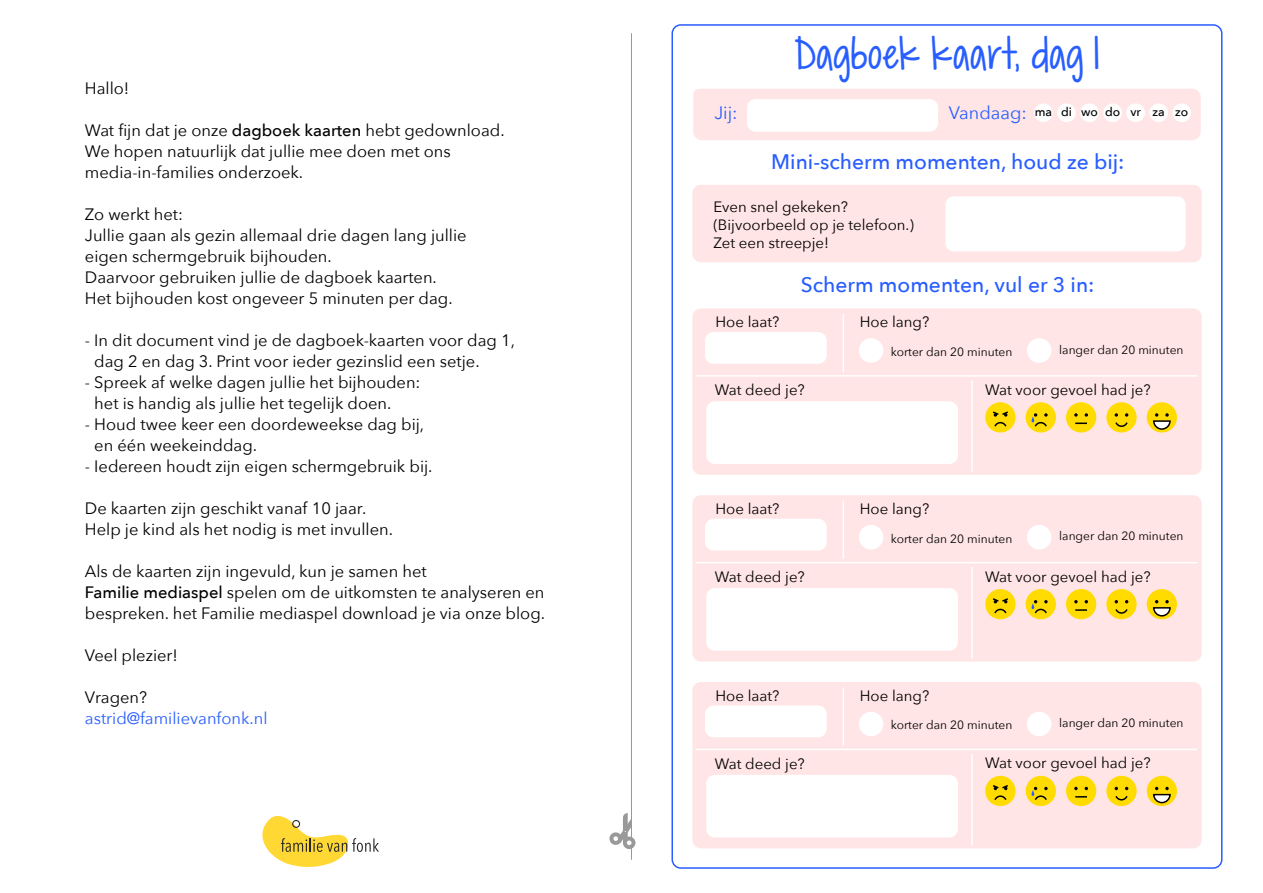
<style>
.page{position:relative;width:1263px;height:893px;background:#fff}
.page>*{position:absolute;margin:0;border:0;box-sizing:border-box;transform-origin:0 0}
.t1{font:33px "KG Dropsof Jupiter";color:#285dff}
.t2{font:500 21px "Avenir Next";color:#285dff}
.t3{font:18px "Avenir Next";color:#285dff}
.t4{font:16.5px/21px "Avenir Next";color:#000}
.t5{font:16.5px "Avenir Next";color:#285dff}
.t6{font:15px/18px "Avenir Next";color:#000}
.t7{font:500 12.15px "Avenir Next";color:#000}
.t8{font:12px "Avenir Next";color:#000}
.s1{font-weight:500}
.s2{color:#fff}
.s3{font-weight:400;font-size:18px;color:#285dff}
</style>
<div class="page">
<svg style="left:262px;top:816px;width:117px;height:51px"></svg>
<div style="left:693px;top:89px;width:508px;height:51px;background:#ffe5e5"></div>
<div style="left:747px;top:99px;width:191px;height:33px;background:#fff;border-radius:9px"></div>
<div style="left:1034px;top:103px;width:19px;height:19px;background:#fff;border-radius:50%"></div>
<div style="left:1057px;top:103px;width:19px;height:19px;background:#fff;border-radius:50%"></div>
<div style="left:1080px;top:103px;width:19px;height:19px;background:#fff;border-radius:50%"></div>
<div style="left:1103px;top:103px;width:19px;height:19px;background:#fff;border-radius:50%"></div>
<div style="left:1126px;top:103px;width:19px;height:19px;background:#fff;border-radius:50%"></div>
<div style="left:1149px;top:103px;width:19px;height:19px;background:#fff;border-radius:50%"></div>
<div style="left:1172px;top:103px;width:19px;height:19px;background:#fff;border-radius:50%"></div>
<div style="left:692px;top:308px;width:510px;height:167px;background:#ffe5e5;border-radius:9px"></div>
<div style="left:706px;top:401px;width:252px;height:63px;background:#fff;border-radius:9px"></div>
<div style="left:859px;top:338px;width:24px;height:25px;background:#fff;border-radius:50%"></div>
<div style="left:1027px;top:338px;width:24px;height:25px;background:#fff;border-radius:50%"></div>
<hr style="left:695px;top:375px;width:502px;height:2px;background:#fff">
<hr style="left:971px;top:380px;width:2px;height:92px;background:#fff">
<div style="left:1106px;top:402px;width:30px;height:30px;background:#ffdb00;border-radius:50%"></div>
<svg style="left:1114px;top:413px;width:15px;height:14px"></svg>
<div style="left:1147px;top:402px;width:30px;height:30px;background:#ffdb00;border-radius:50%"></div>
<svg style="left:1152px;top:413px;width:19px;height:18px"></svg>
<div style="left:1066px;top:402px;width:30px;height:30px;background:#ffdb00;border-radius:50%"></div>
<svg style="left:1074px;top:413px;width:4px;height:4px"></svg>
<svg style="left:1084px;top:413px;width:4px;height:4px"></svg>
<svg style="left:1075px;top:423px;width:12px;height:1px"></svg>
<div style="left:1026px;top:402px;width:30px;height:30px;background:#ffdb00;border-radius:50%"></div>
<svg style="left:1031px;top:413px;width:17px;height:14px"></svg>
<div style="left:985px;top:402px;width:30px;height:30px;background:#ffdb00;border-radius:50%"></div>
<svg style="left:992px;top:411px;width:16px;height:16px"></svg>
<hr style="left:842px;top:314px;width:2px;height:58px;background:#fff">
<div style="left:705px;top:332px;width:122px;height:32px;background:#fff;border-radius:9px"></div>
<div style="left:692px;top:495px;width:510px;height:167px;background:#ffe5e5;border-radius:9px"></div>
<div style="left:706px;top:588px;width:252px;height:63px;background:#fff;border-radius:9px"></div>
<div style="left:859px;top:525px;width:24px;height:24px;background:#fff;border-radius:50%"></div>
<div style="left:1027px;top:525px;width:24px;height:24px;background:#fff;border-radius:50%"></div>
<hr style="left:695px;top:562px;width:502px;height:1px;background:#fff">
<hr style="left:971px;top:567px;width:2px;height:92px;background:#fff">
<div style="left:1106px;top:589px;width:30px;height:30px;background:#ffdb00;border-radius:50%"></div>
<svg style="left:1114px;top:600px;width:15px;height:14px"></svg>
<div style="left:1147px;top:589px;width:30px;height:30px;background:#ffdb00;border-radius:50%"></div>
<svg style="left:1152px;top:600px;width:19px;height:17px"></svg>
<div style="left:1066px;top:589px;width:30px;height:30px;background:#ffdb00;border-radius:50%"></div>
<svg style="left:1074px;top:600px;width:4px;height:3px"></svg>
<svg style="left:1075px;top:609px;width:12px;height:2px"></svg>
<div style="left:1026px;top:589px;width:30px;height:30px;background:#ffdb00;border-radius:50%"></div>
<svg style="left:1031px;top:600px;width:17px;height:14px"></svg>
<div style="left:985px;top:589px;width:30px;height:30px;background:#ffdb00;border-radius:50%"></div>
<svg style="left:992px;top:598px;width:16px;height:16px"></svg>
<hr style="left:842px;top:501px;width:2px;height:58px;background:#fff">
<div style="left:705px;top:519px;width:122px;height:32px;background:#fff;border-radius:9px"></div>
<div style="left:692px;top:682px;width:510px;height:166px;background:#ffe5e5;border-radius:9px"></div>
<div style="left:706px;top:775px;width:252px;height:62px;background:#fff;border-radius:9px"></div>
<div style="left:859px;top:712px;width:24px;height:24px;background:#fff;border-radius:50%"></div>
<div style="left:1027px;top:712px;width:24px;height:24px;background:#fff;border-radius:50%"></div>
<hr style="left:695px;top:749px;width:502px;height:1px;background:#fff">
<hr style="left:971px;top:754px;width:2px;height:91px;background:#fff">
<div style="left:1106px;top:776px;width:30px;height:30px;background:#ffdb00;border-radius:50%"></div>
<svg style="left:1114px;top:787px;width:15px;height:14px"></svg>
<div style="left:1147px;top:776px;width:30px;height:30px;background:#ffdb00;border-radius:50%"></div>
<svg style="left:1152px;top:787px;width:19px;height:17px"></svg>
<div style="left:1066px;top:776px;width:30px;height:30px;background:#ffdb00;border-radius:50%"></div>
<svg style="left:1074px;top:787px;width:4px;height:3px"></svg>
<svg style="left:1084px;top:787px;width:4px;height:3px"></svg>
<svg style="left:1075px;top:796px;width:12px;height:2px"></svg>
<div style="left:1026px;top:776px;width:30px;height:30px;background:#ffdb00;border-radius:50%"></div>
<svg style="left:1030px;top:787px;width:18px;height:15px"></svg>
<div style="left:985px;top:776px;width:30px;height:30px;background:#ffdb00;border-radius:50%"></div>
<svg style="left:992px;top:785px;width:16px;height:15px"></svg>
<hr style="left:842px;top:687px;width:2px;height:58px;background:#fff">
<div style="left:705px;top:705px;width:122px;height:32px;background:#fff;border-radius:9px"></div>
<div style="left:692px;top:185px;width:510px;height:77px;background:#ffe5e5;border-radius:9px"></div>
<div style="left:945px;top:196px;width:241px;height:55px;background:#fff;border-radius:9px"></div>
<hr style="left:631px;top:33px;width:1px;height:827px;background:#999">
<div style="left:623px;top:836px;width:12px;height:13px;background:#999;border-radius:50%"></div>
<svg style="left:609px;top:813px;width:27px;height:33px"></svg>
<p class="t4" style="left:85px;top:77px;width:46px">Hallo!</p>
<p class="t4" style="left:85px;top:119px;width:421px">Wat fijn dat je onze <span class="s1">dagboek kaarten</span> hebt gedownload.<br>We hopen natuurlijk dat jullie mee doen met ons media-in-families onderzoek.</p>
<p class="t4" style="left:85px;top:203px;width:383px">Zo werkt het:<br>Jullie gaan als gezin allemaal drie dagen lang jullie eigen schermgebruik bijhouden.<br>Daarvoor gebruiken jullie de dagboek kaarten.<br>Het bijhouden kost ongeveer 5 minuten per dag.</p>
<p class="t4" style="left:85px;top:329px;width:432px">- In dit document vind je de dagboek-kaarten voor dag 1,</p>
<p class="t4" style="left:85px;top:350px;width:396px"><span class="s2">-</span> dag 2 en dag 3. Print voor ieder gezinslid een setje.</p>
<p class="t4" style="left:85px;top:371px;width:337px">- Spreek af welke dagen jullie het bijhouden:</p>
<p class="t4" style="left:85px;top:392px;width:308px"><span class="s2">-</span> het is handig als jullie het tegelijk doen.</p>
<p class="t4" style="left:85px;top:413px;width:341px">- Houd twee keer een doordeweekse dag bij,</p>
<p class="t4" style="left:85px;top:434px;width:174px"><span class="s2">-</span> en één weekeinddag.</p>
<p class="t4" style="left:85px;top:455px;width:349px">- Iedereen houdt zijn eigen schermgebruik bij.</p>
<p class="t4" style="left:85px;top:497px;width:310px">De kaarten zijn geschikt vanaf 10 jaar.<br>Help je kind als het nodig is met invullen.</p>
<p class="t4" style="left:85px;top:560px;width:462px">Als de kaarten zijn ingevuld, kun je samen het<br><span class="s1">Familie mediaspel</span> spelen om de uitkomsten te analyseren en bespreken. het Familie mediaspel download je via onze blog.</p>
<p class="t4" style="left:85px;top:644px;width:95px">Veel plezier!</p>
<p class="t4" style="left:85px;top:686px;width:64px">Vragen?</p>
<p class="t5" style="left:85px;top:704px;width:184px">astrid@familievanfonk.nl</p>
<h1 class="t1" style="left:794px;top:27px;width:307px">Dagboek kaart, dag 1</h1>
<p class="t3" style="left:714px;top:97px;width:25px">Jij:</p>
<p class="t7" style="left:949px;top:102px;width:241px"><span class="s3">Vandaag:</span> ma di wo do vr za zo</p>
<p class="t2" style="left:771px;top:143px;width:355px">Mini-scherm momenten, houd ze bij:</p>
<p class="t6" style="left:713px;top:197px;width:202px">Even snel gekeken? (Bijvoorbeeld op je telefoon.)<br>Zet een streepje!</p>
<p class="t2" style="left:801px;top:267px;width:295px">Scherm momenten, vul er 3 in:</p>
<p class="t6" style="left:715px;top:313px;width:65px">Hoe laat?</p>
<p class="t6" style="left:860px;top:313px;width:71px">Hoe lang?</p>
<p class="t8" style="left:891px;top:342px;width:123px">korter dan 20 minuten</p>
<p class="t8" style="left:1059px;top:339px;width:126px">langer dan 20 minuten</p>
<p class="t6" style="left:715px;top:380px;width:91px">Wat deed je?</p>
<p class="t6" style="left:985px;top:380px;width:167px">Wat voor gevoel had je?</p>
<p class="t6" style="left:715px;top:499px;width:65px">Hoe laat?</p>
<p class="t6" style="left:860px;top:499px;width:71px">Hoe lang?</p>
<p class="t8" style="left:891px;top:528px;width:123px">korter dan 20 minuten</p>
<p class="t8" style="left:1059px;top:526px;width:126px">langer dan 20 minuten</p>
<p class="t6" style="left:715px;top:567px;width:91px">Wat deed je?</p>
<p class="t6" style="left:985px;top:567px;width:167px">Wat voor gevoel had je?</p>
<p class="t6" style="left:715px;top:686px;width:65px">Hoe laat?</p>
<p class="t6" style="left:860px;top:686px;width:71px">Hoe lang?</p>
<p class="t8" style="left:891px;top:715px;width:123px">korter dan 20 minuten</p>
<p class="t8" style="left:1059px;top:713px;width:126px">langer dan 20 minuten</p>
<p class="t6" style="left:715px;top:754px;width:91px">Wat deed je?</p>
<p class="t6" style="left:985px;top:753px;width:167px">Wat voor gevoel had je?</p>
</div>
